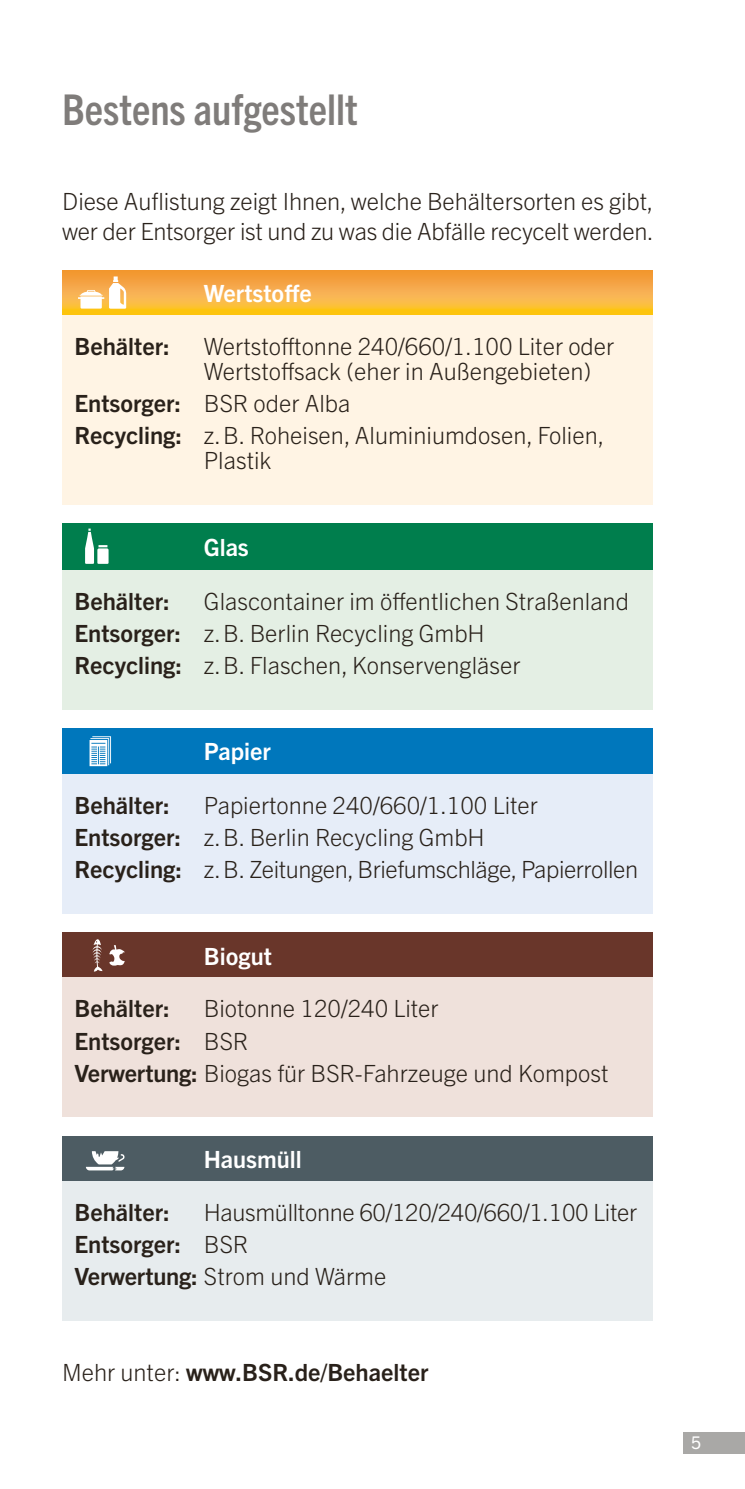
<style>
.page{position:relative;width:745px;height:1489px;background:#fff}
.page>*{position:absolute;margin:0;border:0;box-sizing:border-box;transform-origin:0 0}
.h1-_Headline_grau{font:700 condensed 42.5px "Trade Gothic Next LT Pro";color:#7f7c7a}
.p-Behältersorten{font:300 23.75px/25px "Trade Gothic Next LT Pro";color:#29211a}
.p-_Copy{font:300 23.75px/30px "Trade Gothic Next LT Pro";letter-spacing:-.01em;color:#29211a}
.p-Behältersorten-2{font:700 23.75px "Trade Gothic Next LT Pro";color:#29211a}
.p-Behältersorten-3{font:300 23.75px "Trade Gothic Next LT Pro";letter-spacing:-.02em;color:#29211a}
.h2-Behältersorten{font:700 23.75px "Trade Gothic Next LT Pro";color:#fff}
.p-_Copy-2{font:700 23.75px "Trade Gothic Next LT Pro";color:#29211a}
.t1{font:17.5px "Trade Gothic Next LT Pro";color:#fff}
.s1{font-weight:700}
.s2{font-weight:300}
</style>
<div class="page">
<div style="left:683px;top:1431px;width:61px;height:22px;background:#a9a8a6"></div>
<div style="left:62px;top:570px;width:590px;height:139px;background:#e4efe4"></div>
<div style="left:62px;top:524px;width:590px;height:46px;background:#007e4d"></div>
<svg style="left:85px;top:528px;width:23px;height:36px"></svg>
<div style="left:62px;top:1135px;width:590px;height:46px;background:#4d5c63"></div>
<svg style="left:86px;top:1151px;width:39px;height:19px"></svg>
<div style="left:62px;top:1181px;width:590px;height:139px;background:#e7ecee"></div>
<div style="left:62px;top:932px;width:590px;height:46px;background:#69362a"></div>
<svg style="left:92px;top:939px;width:10px;height:32px"></svg>
<svg style="left:109px;top:945px;width:16px;height:20px"></svg>
<div style="left:62px;top:977px;width:590px;height:139px;background:#efe1db"></div>
<div style="left:62px;top:728px;width:590px;height:46px;background:#0077bc"></div>
<svg style="left:89px;top:736px;width:22px;height:30px"></svg>
<div style="left:62px;top:774px;width:590px;height:139px;background:#e6edf8"></div>
<svg style="left:62px;top:270px;width:590px;height:45px;background:#f7af3b"></svg>
<svg style="left:78px;top:276px;width:48px;height:33px"></svg>
<div style="left:62px;top:315px;width:590px;height:190px;background:#fff4e4"></div>
<h1 class="h1-_Headline_grau" style="left:62px;top:81px;width:297px">Bestens aufgestellt</h1>
<p class="p-_Copy" style="left:62px;top:185px;width:593px">Diese Auflistung zeigt Ihnen, welche Behältersorten es gibt, wer der Entsorger ist und zu was die Abfälle recycelt werden.</p>
<h2 class="h2-Behältersorten" style="left:204px;top:277px;width:109px">Wertstoffe</h2>
<p class="p-Behältersorten-2" style="left:74px;top:330px;width:97px">Behälter:</p>
<p class="p-Behältersorten" style="left:204px;top:332px;width:411px">Wertstofftonne 240/660/1.100 Liter oder<br>Wertstoffsack (eher in Außengebieten)</p>
<p class="p-Behältersorten" style="left:74px;top:389px;width:277px"><span class="s1">Entsorger:</span> BSR oder Alba</p>
<p class="p-Behältersorten" style="left:204px;top:421px;width:401px;text-indent:-129px"><span class="s1">Recycling:</span> z.B. Roheisen, Aluminiumdosen, Folien,<br>Plastik</p>
<h2 class="h2-Behältersorten" style="left:204px;top:531px;width:46px">Glas</h2>
<p class="p-Behältersorten-2" style="left:74px;top:584px;width:97px">Behälter:</p>
<p class="p-Behältersorten" style="left:204px;top:587px;width:426px">Glascontainer im öffentlichen Straßenland</p>
<p class="p-Behältersorten" style="left:74px;top:619px;width:411px"><span class="s1">Entsorger:</span> z.B. Berlin Recycling GmbH</p>
<p class="p-Behältersorten" style="left:74px;top:651px;width:447px"><span class="s1">Recycling:</span> z.B. Flaschen, Konservengläser</p>
<h2 class="h2-Behältersorten" style="left:204px;top:735px;width:68px">Papier</h2>
<p class="p-Behältersorten-2" style="left:74px;top:789px;width:97px">Behälter:</p>
<p class="p-Behältersorten" style="left:204px;top:791px;width:335px">Papiertonne 240/660/1.100 Liter</p>
<p class="p-Behältersorten" style="left:74px;top:823px;width:411px"><span class="s1">Entsorger:</span> z.B. Berlin Recycling GmbH</p>
<p class="p-Behältersorten-3" style="left:74px;top:853px;width:565px"><span class="s1">Recycling:</span> z.B. Zeitungen, Briefumschläge, Papierrollen</p>
<h2 class="h2-Behältersorten" style="left:204px;top:939px;width:69px">Biogut</h2>
<p class="p-Behältersorten-2" style="left:74px;top:992px;width:97px">Behälter:</p>
<p class="p-Behältersorten" style="left:204px;top:994px;width:236px">Biotonne 120/240 Liter</p>
<p class="p-Behältersorten-2" style="left:74px;top:1024px;width:175px">Entsorger: <span class="s2">BSR</span></p>
<p class="p-Behältersorten" style="left:74px;top:1058px;width:535px"><span class="s1">Verwertung:</span> Biogas für BSR-Fahrzeuge und Kompost</p>
<h2 class="h2-Behältersorten" style="left:204px;top:1142px;width:99px">Hausmüll</h2>
<p class="p-Behältersorten-2" style="left:74px;top:1195px;width:97px">Behälter:</p>
<p class="p-Behältersorten" style="left:204px;top:1198px;width:434px">Hausmülltonne 60/120/240/660/1.100 Liter</p>
<p class="p-Behältersorten-2" style="left:74px;top:1227px;width:175px">Entsorger: <span class="s2">BSR</span></p>
<p class="p-Behältersorten" style="left:74px;top:1262px;width:313px"><span class="s1">Verwertung:</span> Strom und Wärme</p>
<p class="p-_Copy-2" style="left:62px;top:1355px;width:367px"><span class="s2">Mehr unter:</span> www.BSR.de/Behaelter</p>
<p class="t1" style="left:690px;top:1430px;width:12px">5</p>
</div>
